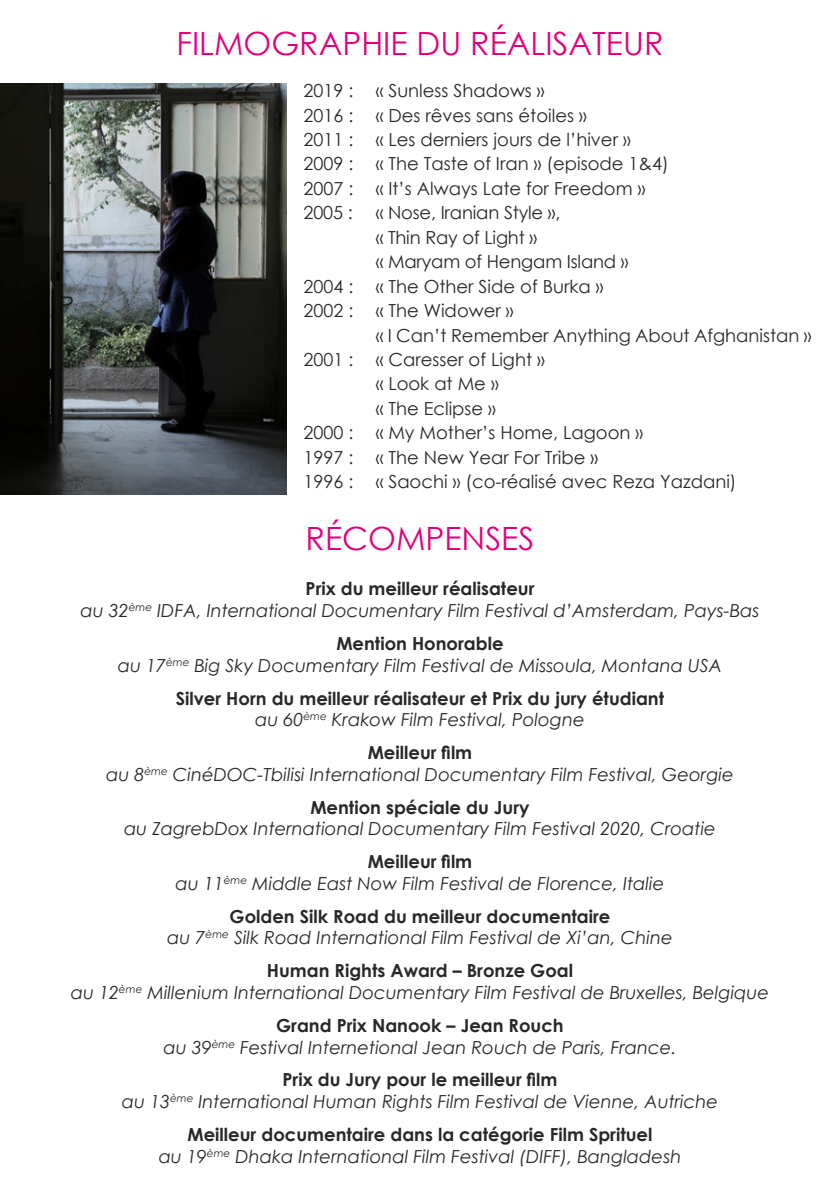
<style>
.page{position:relative;width:840px;height:1191px;background:#fff}
.page>*{position:absolute;margin:0;border:0;box-sizing:border-box;transform-origin:0 0}
.t1{font:32px "Century Gothic";color:#e2007a}
.t2{font:italic 18px/21.6px "Century Gothic";color:#282829;text-align:center}
.t3{font:18px/24.4px "Century Gothic";color:#282829}
.t4{font:700 18px/21.6px "Century Gothic";color:#282829;text-align:center}
.s1{font-weight:700;font-style:normal}
.s2{font-weight:400;font-style:italic}
</style>
<div class="page">
<img style="left:0;top:84px;width:286px;height:411px">
<h1 class="t1" style="left:176px;top:21px;width:488px">FILMOGRAPHIE DU RÉALISATEUR</h1>
<p class="t3" style="left:303px;top:78px;width:366px">2019 : « Sunless Shadows »<br>2016 : « Des rêves sans étoiles »<br>2011 : « Les derniers jours de l’hiver »<br>2009 : « The Taste of Iran » (episode 1&amp;4)<br>2007 : « It’s Always Late for Freedom »<br>2005 :</p>
<p class="t3" style="left:375px;top:200px;width:186px">« Nose, Iranian Style »,</p>
<p class="t3" style="left:375px;top:225px;width:163px">« Thin Ray of Light »</p>
<p class="t3" style="left:375px;top:249px;width:254px">« Maryam of Hengam Island »</p>
<p class="t3" style="left:303px;top:274px;width:301px">2004 : « The Other Side of Burka »</p>
<p class="t3" style="left:303px;top:298px;width:211px">2002 : « The Widower »</p>
<p class="t3" style="left:375px;top:322px;width:437px">« I Can’t Remember Anything About Afghanistan »</p>
<p class="t3" style="left:303px;top:347px;width:242px">2001 : « Caresser of Light »</p>
<p class="t3" style="left:375px;top:371px;width:124px">« Look at Me »</p>
<p class="t3" style="left:375px;top:396px;width:122px">« The Eclipse »</p>
<p class="t3" style="left:303px;top:420px;width:341px">2000 : « My Mother’s Home, Lagoon »</p>
<p class="t3" style="left:303px;top:445px;width:296px">1997 : « The New Year For Tribe »</p>
<p class="t3" style="left:303px;top:469px;width:434px">1996 : « Saochi » (co-réalisé avec Reza Yazdani)</p>
<h1 class="t1" style="left:305px;top:516px;width:230px">RÉCOMPENSES</h1>
<p class="t2" style="left:80px;top:577px;width:680px"><span class="s1">Prix du meilleur réalisateur<br></span>au 32<sup>ème</sup> IDFA, International Documentary Film Festival d’Amsterdam, Pays-Bas</p>
<p class="t2" style="left:118px;top:632px;width:605px"><span class="s1">Mention Honorable<br></span>au 17<sup>ème</sup> Big Sky Documentary Film Festival de Missoula, Montana USA</p>
<p class="t4" style="left:176px;top:686px;width:489px">Silver Horn du meilleur réalisateur et Prix du jury étudiant <span class="s2">au 60</span><sup>ème</sup> <span class="s2">Krakow Film Festival, Pologne</span></p>
<p class="t2" style="left:106px;top:741px;width:628px"><span class="s1">Meilleur film<br></span>au 8<sup>ème</sup> CinéDOC-Tbilisi International Documentary Film Festival, Georgie</p>
<p class="t4" style="left:310px;top:795px;width:220px">Mention spéciale du Jury</p>
<p class="t2" style="left:124px;top:817px;width:593px">au ZagrebDox International Documentary Film Festival 2020, Croatie</p>
<p class="t2" style="left:175px;top:850px;width:490px"><span class="s1">Meilleur film<br></span>au 11<sup>ème</sup> Middle East Now Film Festival de Florence, Italie</p>
<p class="t2" style="left:167px;top:905px;width:506px"><span class="s1">Golden Silk Road du meilleur documentaire<br></span>au 7<sup>ème</sup> Silk Road International Film Festival de Xi’an, Chine</p>
<p class="t2" style="left:71px;top:959px;width:699px"><span class="s1">Human Rights Award – Bronze Goal<br></span>au 12<sup>ème</sup> Millenium International Documentary Film Festival de Bruxelles, Belgique</p>
<p class="t2" style="left:163px;top:1014px;width:514px"><span class="s1">Grand Prix Nanook – Jean Rouch<br></span>au 39<sup>ème</sup> Festival Internetional Jean Rouch de Paris, France.</p>
<p class="t2" style="left:122px;top:1068px;width:597px"><span class="s1">Prix du Jury pour le meilleur film<br></span>au 13<sup>ème</sup> International Human Rights Film Festival de Vienne, Autriche</p>
<p class="t2" style="left:159px;top:1123px;width:524px"><span class="s1">Meilleur documentaire dans la catégorie Film Sprituel<br></span>au 19<sup>ème</sup> Dhaka International Film Festival (DIFF), Bangladesh</p>
</div>
